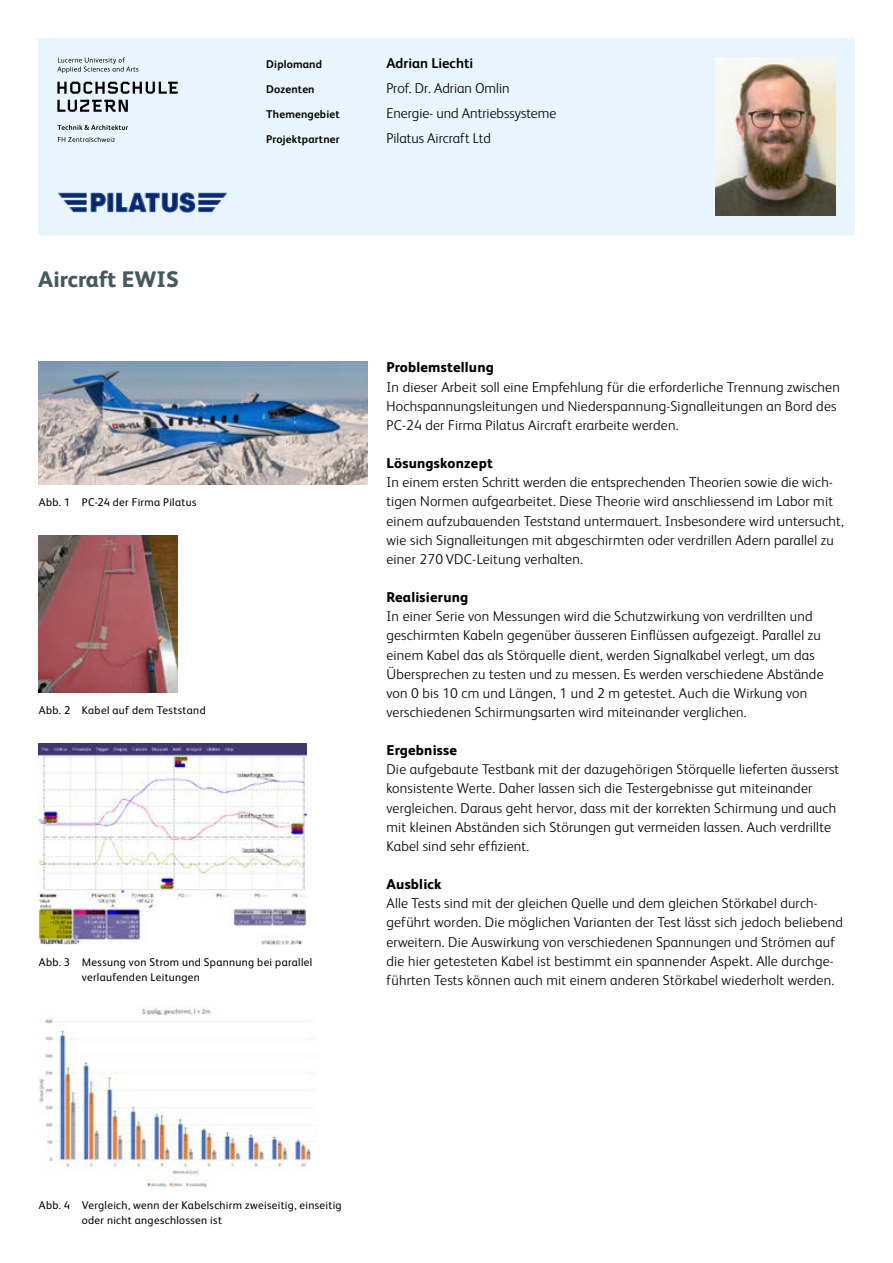
<style>
.page{position:relative;width:893px;height:1263px;background:#fff}
.page>*{position:absolute;margin:0;border:0;box-sizing:border-box;transform-origin:0 0}
.t1{font:800 22.5px "FS Albert";color:#465a5c}
.t2{font:300 14.25px/19.2px "FS Albert";letter-spacing:.015em;color:#000}
.t3{font:800 14.25px "FS Albert";letter-spacing:.015em;color:#000}
.t4{font:700 14.25px "FS Albert";color:#000}
.t5{font:11.25px/15px "FS Albert";letter-spacing:.03em;color:#000}
.t6{font:700 11.25px "FS Albert";letter-spacing:.015em;color:#000}
</style>
<div class="page">
<div style="left:38px;top:38px;width:817px;height:197px;background:#e8f5fc"></div>
<svg style="left:57px;top:100px;width:71px;height:12px"></svg>
<svg style="left:57px;top:82px;width:121px;height:12px"></svg>
<svg style="left:57px;top:57px;width:81px;height:16px"></svg>
<svg style="left:57px;top:125px;width:71px;height:5px"></svg>
<svg style="left:58px;top:137px;width:57px;height:5px"></svg>
<img style="left:39px;top:1006px;width:272px;height:182px">
<img style="left:39px;top:743px;width:268px;height:201px">
<img style="left:39px;top:536px;width:139px;height:156px">
<img style="left:38px;top:361px;width:329px;height:124px">
<img style="left:715px;top:57px;width:121px;height:158px">
<img style="left:58px;top:193px;width:169px;height:20px">
<p class="t6" style="left:266px;top:57px;width:57px">Diplomand</p>
<p class="t6" style="left:266px;top:82px;width:50px">Dozenten</p>
<p class="t6" style="left:266px;top:106px;width:75px">Themengebiet</p>
<p class="t6" style="left:266px;top:131px;width:75px">Projektpartner</p>
<p class="t4" style="left:386px;top:54px;width:88px">Adrian Liechti</p>
<p class="t2" style="left:386px;top:75px;width:171px;line-height:24.8px">Prof. Dr. Adrian Omlin<br>Energie- und Antriebssysteme<br>Pilatus Aircraft Ltd</p>
<h1 class="t1" style="left:38px;top:263px;width:142px">Aircraft EWIS</h1>
<p class="t5" style="left:39px;top:494px;width:159px">Abb. 1 PC-24 der Firma Pilatus</p>
<p class="t5" style="left:39px;top:702px;width:168px">Abb. 2 Kabel auf dem Teststand</p>
<p class="t5" style="left:82px;top:954px;width:232px;text-indent:-43px">Abb. 3 Messung von Strom und Spannung bei parallel verlaufenden Leitungen</p>
<p class="t3" style="left:386px;top:357px;width:109px">Problemstellung</p>
<p class="t2" style="left:386px;top:376px;width:455px">In dieser Arbeit soll eine Empfehlung für die erforderliche Trennung zwischen<br>Hochspannungsleitungen und Niederspannung-Signalleitungen an Bord des<br>PC-24 der Firma Pilatus Aircraft erarbeite werden.</p>
<p class="t3" style="left:386px;top:453px;width:108px">Lösungskonzept</p>
<p class="t2" style="left:386px;top:472px;width:459px">In einem ersten Schritt werden die entsprechenden Theorien sowie die wich&shy;tigen Normen aufgearbeitet. Diese Theorie wird anschliessend im Labor mit einem aufzubauenden Teststand untermauert. Insbesondere wird untersucht, wie sich Signalleitungen mit abgeschirmten oder verdrillen Adern parallel zu einer 270 VDC-Leitung verhalten.</p>
<p class="t3" style="left:386px;top:587px;width:83px">Realisierung</p>
<p class="t2" style="left:386px;top:606px;width:439px">In einer Serie von Messungen wird die Schutzwirkung von verdrillten und geschirmten Kabeln gegenüber äusseren Einflüssen aufgezeigt. Parallel zu einem Kabel das als Störquelle dient, werden Signalkabel verlegt, um das Übersprechen zu testen und zu messen. Es werden verschiedene Abstände von 0 bis 10 cm und Längen, 1 und 2 m getestet. Auch die Wirkung von verschiedenen Schirmungsarten wird miteinander verglichen.</p>
<p class="t3" style="left:386px;top:740px;width:72px">Ergebnisse</p>
<p class="t2" style="left:386px;top:759px;width:454px">Die aufgebaute Testbank mit der dazugehörigen Störquelle lieferten äusserst konsistente Werte. Daher lassen sich die Testergebnisse gut miteinander vergleichen. Daraus geht hervor, dass mit der korrekten Schirmung und auch mit kleinen Abständen sich Störungen gut vermeiden lassen. Auch verdrillte Kabel sind sehr effizient.</p>
<p class="t3" style="left:386px;top:874px;width:57px">Ausblick</p>
<p class="t2" style="left:386px;top:893px;width:458px">Alle Tests sind mit der gleichen Quelle und dem gleichen Störkabel durch&shy;geführt worden. Die möglichen Varianten der Test lässt sich jedoch beliebend erweitern. Die Auswirkung von verschiedenen Spannungen und Strömen auf die hier getesteten Kabel ist bestimmt ein spannender Aspekt. Alle durchge&shy;führten Tests können auch mit einem anderen Störkabel wiederholt werden.</p>
<p class="t5" style="left:82px;top:1197px;width:261px;text-indent:-43px">Abb. 4 Vergleich, wenn der Kabelschirm zweiseitig, einseitig oder nicht angeschlossen ist</p>
</div>
